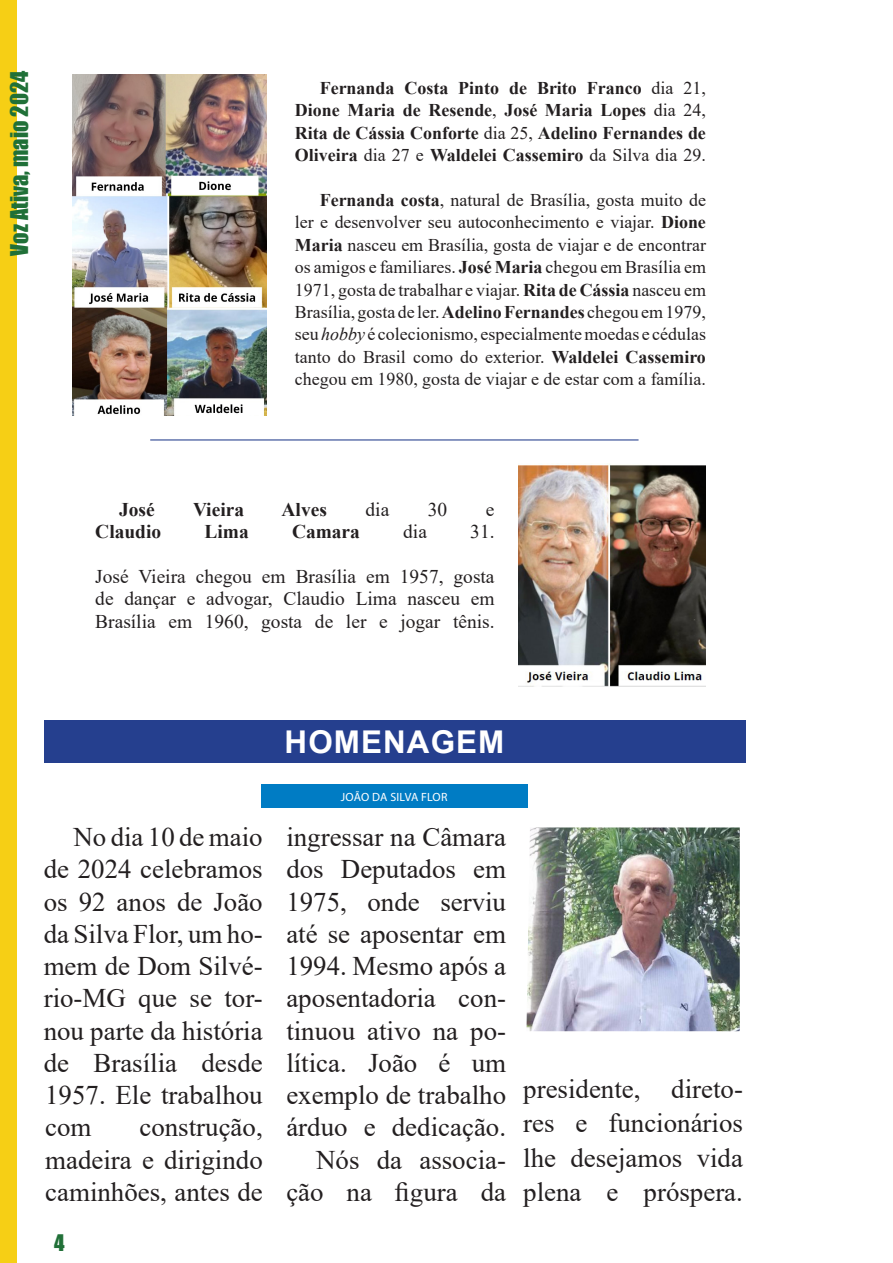
<style>
.page{position:relative;width:893px;height:1263px;background:#fff}
.page>*{position:absolute;margin:0;border:0;box-sizing:border-box;transform-origin:0 0}
.t1{font:700 31.35px "Arial";letter-spacing:.035em;color:#fff}
.t2{font:26.85px/32.2px "Times New Roman";color:#231f20;text-align:justify}
.t3{font:22.5px "Impact";color:#207038}
.t4{font:21px "Impact";color:#217038}
.t5{font:19.5px/22.4px "Times New Roman";color:#231f20;text-align:justify}
.t6{font:700 19.5px "Times New Roman";color:#231f20}
.t7{font:18px/22.4px "Times New Roman";color:#231f20;text-align:justify}
.t8{font:700 18px/22.4px "Times New Roman";color:#231f20;text-align:justify}
.t9{font:12px "Myriad Pro";letter-spacing:.005em;color:#fff}
.s1{font-weight:400}
.s2{font-weight:700}
.s3{font-style:italic}
</style>
<div class="page">
<div style="left:0;top:0;width:17px;height:1263px;background:#f6cf15"></div>
<div style="left:261px;top:784px;width:267px;height:24px;background:#007cc4"></div>
<img style="left:526px;top:827px;width:214px;height:204px">
<div style="left:44px;top:720px;width:701px;height:43px;background:#253f8e"></div>
<img style="left:72px;top:75px;width:194px;height:340px">
<img style="left:518px;top:464px;width:188px;height:223px">
<hr style="left:150px;top:439px;width:489px;height:1px;background:#253f8e">
<p class="t3" style="left:2px;top:256px;width:186px;rotate:-90deg">Voz Ativa, maio 2024</p>
<p class="t8" style="left:295px;top:76px;width:412px;text-indent:25px">Fernanda Costa Pinto de Brito Franco <span class="s1">dia 21, </span>Dione Maria de Resende<span class="s1">,</span> José Maria Lopes <span class="s1">dia 24, </span>Rita de Cássia Conforte <span class="s1">dia 25,</span> Adelino Fernandes de Oliveira <span class="s1">dia 27 e</span> Waldelei Cassemiro <span class="s1">da Silva dia 29.</span></p>
<p class="t7" style="left:295px;top:188px;width:413px;text-indent:25px"><span class="s2">Fernanda costa</span>, natural de Brasília, gosta muito de ler e desenvolver seu autoconhecimento e viajar. <span class="s2">Dione Maria</span> nasceu em Brasília, gosta de viajar e de encontrar os amigos e familiares. <span class="s2">José Maria</span> chegou em Brasília em 1971, gosta de trabalhar e viajar. <span class="s2">Rita de Cássia</span> nasceu em Brasília, gosta de ler. <span class="s2">Adelino Fernandes</span> chegou em 1979, seu <span class="s3">hobby</span> é colecionismo, especialmente moedas e cédulas tanto do Brasil como do exterior. <span class="s2">Waldelei Cassemiro </span>chegou em 1980, gosta de viajar e de estar com a família.</p>
<p class="t6" style="left:119px;top:495px;width:37px">José</p>
<p class="t6" style="left:193px;top:495px;width:53px">Vieira</p>
<p class="t6" style="left:282px;top:495px;width:47px">Alves</p>
<p class="t5" style="left:366px;top:497px;width:25px">dia</p>
<p class="t5" style="left:428px;top:497px;width:21px">30</p>
<p class="t5" style="left:486px;top:497px;width:10px">e</p>
<p class="t6" style="left:95px;top:517px;width:67px">Claudio</p>
<p class="t6" style="left:204px;top:517px;width:46px">Lima</p>
<p class="t6" style="left:292px;top:517px;width:69px">Camara</p>
<p class="t5" style="left:403px;top:520px;width:25px">dia</p>
<p class="t5" style="left:470px;top:520px;width:26px">31.</p>
<p class="t5" style="left:95px;top:565px;width:401px">José Vieira chegou em Brasília em 1957, gosta de dançar e advogar, Claudio Lima nasceu em Brasília em 1960, gosta de ler e jogar tênis.</p>
<p class="t2" style="left:44px;top:820px;width:221px;text-indent:30px">No dia 10 de maio de 2024 celebramos os 92 anos de João da Silva Flor, um ho&shy;mem de Dom Silvé&shy;rio-MG que se tor&shy;nou parte da história de Brasília desde 1957. Ele trabalhou com</p>
<p class="t2" style="left:45px;top:1110px;width:219px;text-indent:94px">construção, madeira e dirigindo caminhões, antes de</p>
<p class="t4" style="left:54px;top:1226px;width:12px">4</p>
<p class="t1" style="left:285px;top:720px;width:221px">HOMENAGEM</p>
<p class="t9" style="left:341px;top:789px;width:108px">JOÃO DA SILVA FLOR</p>
<p class="t2" style="left:286px;top:820px;width:221px">ingressar na Câmara dos Deputados em 1975, onde serviu até se aposentar em 1994. Mesmo após a aposentadoria con&shy;tinuou ativo na po&shy;lítica. João é um exemplo de trabalho árduo e dedicação.</p>
<p class="t2" style="left:286px;top:1142px;width:221px;text-align:right">Nós da associa&shy;ção na figura da</p>
<p class="t2" style="left:523px;top:1071px;width:221px;line-height:34.2px">presidente, direto&shy;res e funcionários lhe desejamos vida plena e próspera.</p>
</div>
